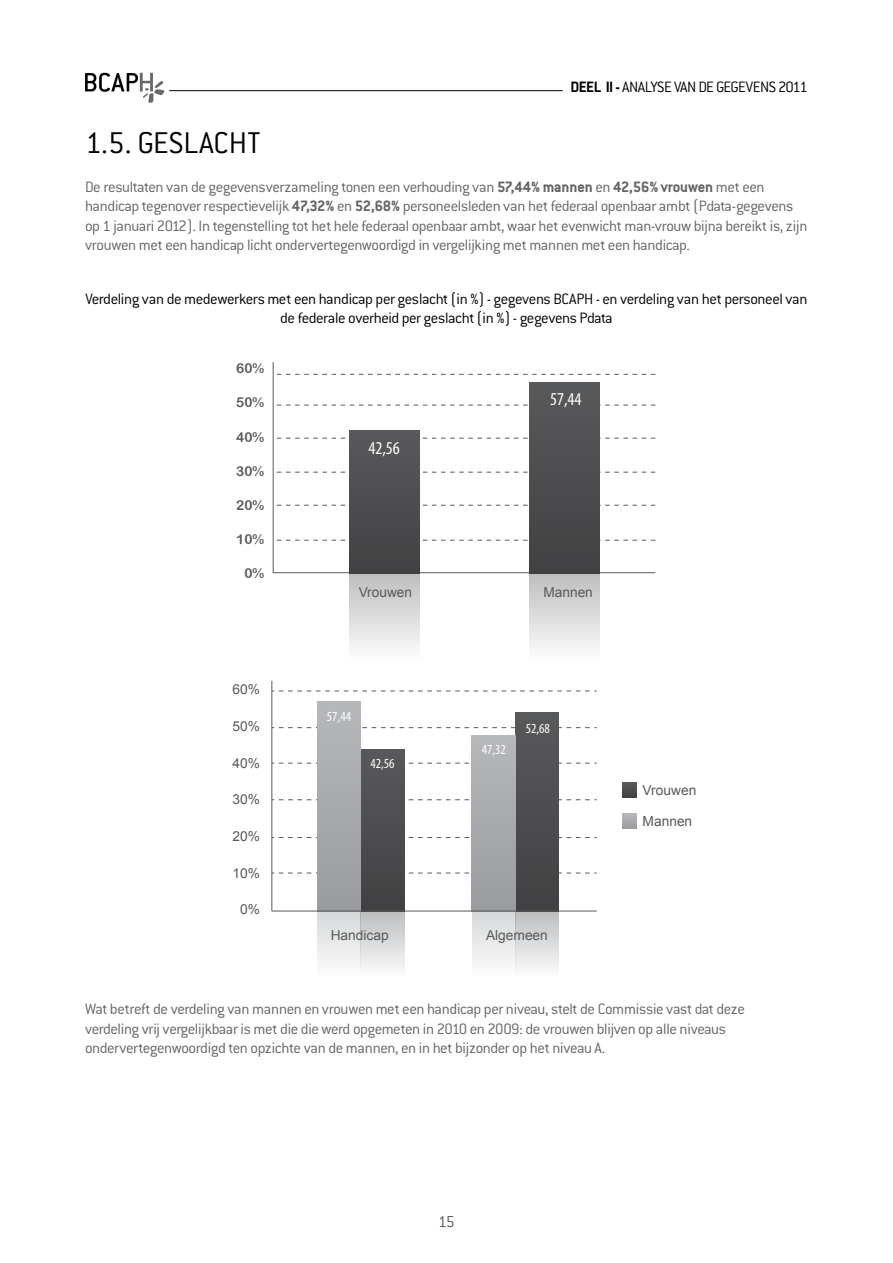
<style>
.page{position:relative;width:893px;height:1263px;background:#fff}
.page>*{position:absolute;margin:0;border:0;box-sizing:border-box;transform-origin:0 0}
.t1{font:300 33px "Conduit ITC";color:#000}
.t2{font:condensed 18.15px "Myriad Pro";color:#fff}
.t3{font:300 17.4px "Conduit ITC";color:#58595b}
.t4{font:300 16.5px/19.5px "Conduit ITC";letter-spacing:-.025em;color:#636466}
.t5{font:300 16.5px/19.5px "Conduit ITC";letter-spacing:-.025em;color:#000;text-align:center}
.t6{font:300 16.5px "Conduit ITC";letter-spacing:-.045em;color:#000}
.t7{font:condensed 13.95px "Myriad Pro";color:#fff}
.t8{font:13.8px "Arial";color:#58595b}
.t9{font:13.65px "Arial Rounded MT Bold";color:#58595b}
.t10{font:13.65px "Arial";color:#58595b}
.s1{font-weight:700}
</style>
<div class="page">
<hr style="left:273px;top:572px;width:382px;height:1px;background:#58595b">
<div style="left:350px;top:572px;width:69px;height:87px;background:linear-gradient(to bottom,#bcbdbe,#fcfcfc)"></div>
<div style="left:530px;top:572px;width:69px;height:87px;background:linear-gradient(to bottom,#bcbdbe,#fcfcfc)"></div>
<svg style="left:276px;top:374px;width:379px;height:1px"></svg>
<svg style="left:276px;top:405px;width:379px;height:1px"></svg>
<svg style="left:276px;top:438px;width:379px;height:1px"></svg>
<svg style="left:276px;top:472px;width:379px;height:1px"></svg>
<svg style="left:276px;top:505px;width:379px;height:1px"></svg>
<svg style="left:276px;top:540px;width:379px;height:1px"></svg>
<hr style="left:273px;top:362px;width:1px;height:211px;background:#58595b">
<div style="left:350px;top:430px;width:69px;height:143px;background:#4d4d4f"></div>
<div style="left:530px;top:383px;width:69px;height:190px;background:#4d4d4f"></div>
<div style="left:317px;top:911px;width:44px;height:65px;background:linear-gradient(to bottom,#d6d7d9,#fcfcfc)"></div>
<div style="left:361px;top:911px;width:43px;height:65px;background:linear-gradient(to bottom,#bcbdbe,#fbfcfc)"></div>
<div style="left:472px;top:911px;width:44px;height:65px;background:linear-gradient(to bottom,#d6d7d9,#fcfcfc)"></div>
<div style="left:515px;top:911px;width:44px;height:65px;background:linear-gradient(to bottom,#bcbdbe,#fbfcfc)"></div>
<svg style="left:273px;top:873px;width:324px;height:1px"></svg>
<svg style="left:273px;top:837px;width:324px;height:1px"></svg>
<svg style="left:273px;top:799px;width:324px;height:1px"></svg>
<svg style="left:273px;top:763px;width:324px;height:1px"></svg>
<svg style="left:273px;top:727px;width:324px;height:1px"></svg>
<svg style="left:273px;top:691px;width:324px;height:1px"></svg>
<div style="left:361px;top:749px;width:43px;height:162px;background:#4d4d4f"></div>
<div style="left:317px;top:701px;width:44px;height:210px;background:linear-gradient(to right,#a7a9ac,#a7a9ac)"></div>
<div style="left:515px;top:712px;width:44px;height:199px;background:#4d4d4f"></div>
<div style="left:472px;top:736px;width:43px;height:175px;background:linear-gradient(to right,#a7a9ac,#a7a9ac)"></div>
<hr style="left:272px;top:681px;width:1px;height:230px;background:#58595b">
<hr style="left:272px;top:911px;width:325px;height:1px;background:#58595b">
<div style="left:622px;top:814px;width:15px;height:14px;background:#a8aaad"></div>
<div style="left:622px;top:783px;width:15px;height:14px;background:#4d4e50"></div>
<hr style="left:169px;top:90px;width:394px;height:1px;background:#000">
<svg style="left:85px;top:73px;width:80px;height:30px"></svg>
<p class="t6" style="left:570px;top:78px;width:239px"><span class="s1">DEEl II -</span> ANALYSE VAN DE GEGEVENS 2011</p>
<h1 class="t1" style="left:85px;top:124px;width:177px">1.5. Geslacht</h1>
<p class="t4" style="left:85px;top:177px;width:724px">De resultaten van de gegevensverzameling tonen een verhouding van <span class="s1">57,44% mannen</span> en <span class="s1">42,56% vrouwen</span> met een handicap tegenover respectievelijk <span class="s1">47,32%</span> en <span class="s1">52,68%</span> personeelsleden van het federaal openbaar ambt (Pdata-gegevens op 1 januari 2012). In tegenstelling tot het hele federaal openbaar ambt, waar het evenwicht man-vrouw bijna bereikt is, zijn vrouwen met een handicap licht ondervertegenwoordigd in vergelijking met mannen met een handicap.</p>
<p class="t5" style="left:85px;top:289px;width:724px">Verdeling van de medewerkers met een handicap per geslacht (in %) - gegevens BCAPH - en verdeling van het personeel van de federale overheid per geslacht (in %) - gegevens Pdata</p>
<p class="t9" style="left:236px;top:360px;width:29px">60%</p>
<p class="t9" style="left:236px;top:394px;width:29px">50%</p>
<p class="t9" style="left:236px;top:429px;width:29px">40%</p>
<p class="t9" style="left:236px;top:463px;width:29px">30%</p>
<p class="t9" style="left:236px;top:497px;width:29px">20%</p>
<p class="t9" style="left:236px;top:531px;width:29px">10%</p>
<p class="t9" style="left:244px;top:565px;width:21px">0%</p>
<p class="t8" style="left:233px;top:681px;width:29px">60%</p>
<p class="t8" style="left:233px;top:717px;width:29px">50%</p>
<p class="t8" style="left:233px;top:754px;width:29px">40%</p>
<p class="t8" style="left:233px;top:790px;width:29px">30%</p>
<p class="t8" style="left:233px;top:827px;width:29px">20%</p>
<p class="t8" style="left:233px;top:864px;width:29px">10%</p>
<p class="t8" style="left:240px;top:900px;width:21px">0%</p>
<p class="t2" style="left:368px;top:437px;width:33px">42,56</p>
<p class="t2" style="left:550px;top:388px;width:33px">57,44</p>
<p class="t10" style="left:359px;top:584px;width:55px">Vrouwen</p>
<p class="t10" style="left:543px;top:584px;width:51px">Mannen</p>
<p class="t7" style="left:327px;top:707px;width:26px">57,44</p>
<p class="t7" style="left:370px;top:755px;width:26px">42,56</p>
<p class="t7" style="left:482px;top:741px;width:26px">47,32</p>
<p class="t7" style="left:526px;top:720px;width:26px">52,68</p>
<p class="t8" style="left:331px;top:926px;width:60px">Handicap</p>
<p class="t8" style="left:486px;top:926px;width:63px">Algemeen</p>
<p class="t8" style="left:643px;top:781px;width:55px">Vrouwen</p>
<p class="t8" style="left:643px;top:812px;width:51px">Mannen</p>
<p class="t4" style="left:85px;top:999px;width:661px">Wat betreft de verdeling van mannen en vrouwen met een handicap per niveau, stelt de Commissie vast dat deze verdeling vrij vergelijkbaar is met die die werd opgemeten in 2010 en 2009: de vrouwen blijven op alle niveaus ondervertegenwoordigd ten opzichte van de mannen, en in het bijzonder op het niveau A.</p>
<p class="t3" style="left:438px;top:1212px;width:18px">15</p>
</div>
